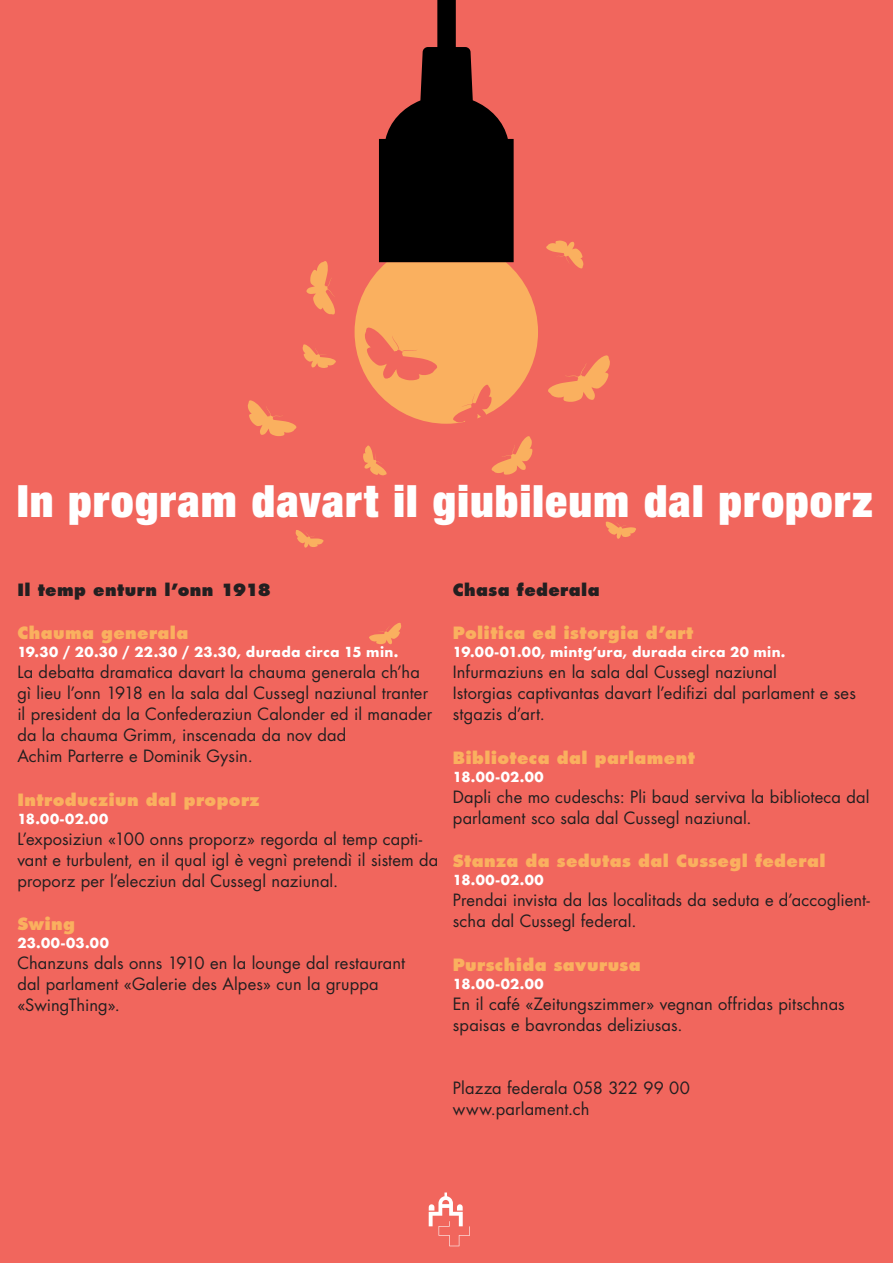
<style>
.page{position:relative;width:893px;height:1263px;background:#f1665d}
.page>*{position:absolute;margin:0;border:0;box-sizing:border-box;transform-origin:0 0}
.t1{font:900 expanded 44.55px "Helvetica Neue LT";letter-spacing:.035em;color:#fff}
.t2{font:16.5px/21px "Futura";letter-spacing:.005em;color:#231f20}
.t3{font:800 16.5px "Futura";letter-spacing:.025em;color:#fab05f}
.t4{font:800 16.5px "Futura";letter-spacing:.025em;color:#231f20}
.t5{font:700 13.5px "Futura";letter-spacing:.025em;color:#fff}
</style>
<div class="page">
<svg style="left:247px;top:400px;width:50px;height:36px"></svg>
<svg style="left:605px;top:521px;width:31px;height:18px"></svg>
<svg style="left:302px;top:344px;width:34px;height:24px"></svg>
<svg style="left:363px;top:445px;width:24px;height:31px"></svg>
<svg style="left:548px;top:355px;width:62px;height:47px"></svg>
<svg style="left:546px;top:240px;width:38px;height:29px"></svg>
<svg style="left:369px;top:623px;width:33px;height:21px"></svg>
<svg style="left:306px;top:261px;width:29px;height:54px"></svg>
<svg style="left:295px;top:530px;width:29px;height:18px"></svg>
<svg style="left:491px;top:436px;width:42px;height:39px"></svg>
<svg style="left:355px;top:0;width:183px;height:424px"></svg>
<svg style="left:429px;top:1192px;width:41px;height:54px"></svg>
<h1 class="t1" style="left:17px;top:472px;width:857px">In program davart il giubileum dal proporz</h1>
<p class="t4" style="left:17px;top:579px;width:255px">Il temp enturn l’onn 1918</p>
<p class="t3" style="left:17px;top:623px;width:172px">Chauma generala</p>
<p class="t5" style="left:17px;top:642px;width:382px">19.30 / 20.30 / 22.30 / 23.30, durada circa 15 min.</p>
<p class="t2" style="left:17px;top:661px;width:417px">La debatta dramatica davart la chauma generala ch’ha gì lieu l’onn 1918 en la sala dal Cussegl naziunal tranter il president da la Confederaziun Calonder ed il manader da la chauma Grimm, inscenada da nov dad<br>Achim Parterre e Dominik Gysin.</p>
<p class="t3" style="left:17px;top:789px;width:244px">Introducziun dal proporz</p>
<p class="t5" style="left:17px;top:809px;width:92px">18.00-02.00</p>
<p class="t2" style="left:17px;top:828px;width:423px">L’exposiziun «100 onns proporz» regorda al temp capti&shy;vant e turbulent, en il qual igl è vegnì pretendì il sistem da proporz per l’elecziun dal Cussegl naziunal.</p>
<p class="t3" style="left:17px;top:914px;width:59px">Swing</p>
<p class="t5" style="left:17px;top:933px;width:93px">23.00-03.00</p>
<p class="t2" style="left:17px;top:952px;width:389px">Chanzuns dals onns 1910 en la lounge dal restaurant dal parlament «Galerie des Alpes» cun la gruppa «SwingThing».</p>
<p class="t4" style="left:453px;top:579px;width:148px">Chasa federala</p>
<p class="t3" style="left:453px;top:623px;width:242px">Politica ed istorgia d’art</p>
<p class="t5" style="left:453px;top:642px;width:334px">19.00-01.00, mintg’ura, durada circa 20 min.</p>
<p class="t2" style="left:453px;top:661px;width:405px">Infurmaziuns en la sala dal Cussegl naziunal<br>Istorgias captivantas davart l’edifizi dal parlament e ses stgazis d’art.</p>
<p class="t3" style="left:453px;top:747px;width:244px">Biblioteca dal parlament</p>
<p class="t5" style="left:453px;top:767px;width:92px">18.00-02.00</p>
<p class="t2" style="left:453px;top:786px;width:418px">Dapli che mo cudeschs: Pli baud serviva la biblioteca dal parlament sco sala dal Cussegl naziunal.</p>
<p class="t3" style="left:453px;top:851px;width:374px">Stanza da sedutas dal Cussegl federal</p>
<p class="t5" style="left:453px;top:870px;width:92px">18.00-02.00</p>
<p class="t2" style="left:453px;top:889px;width:419px">Prendai invista da las localitads da seduta e d’accoglient&shy;scha dal Cussegl federal.</p>
<p class="t3" style="left:453px;top:954px;width:189px">Purschida savurusa</p>
<p class="t5" style="left:453px;top:974px;width:92px">18.00-02.00</p>
<p class="t2" style="left:453px;top:993px;width:393px">En il café «Zeitungszimmer» vegnan offridas pitschnas spaisas e bavrondas deliziusas.</p>
<p class="t2" style="left:453px;top:1077px;width:239px">Plazza federala 058 322 99 00 www.parlament.ch</p>
</div>
